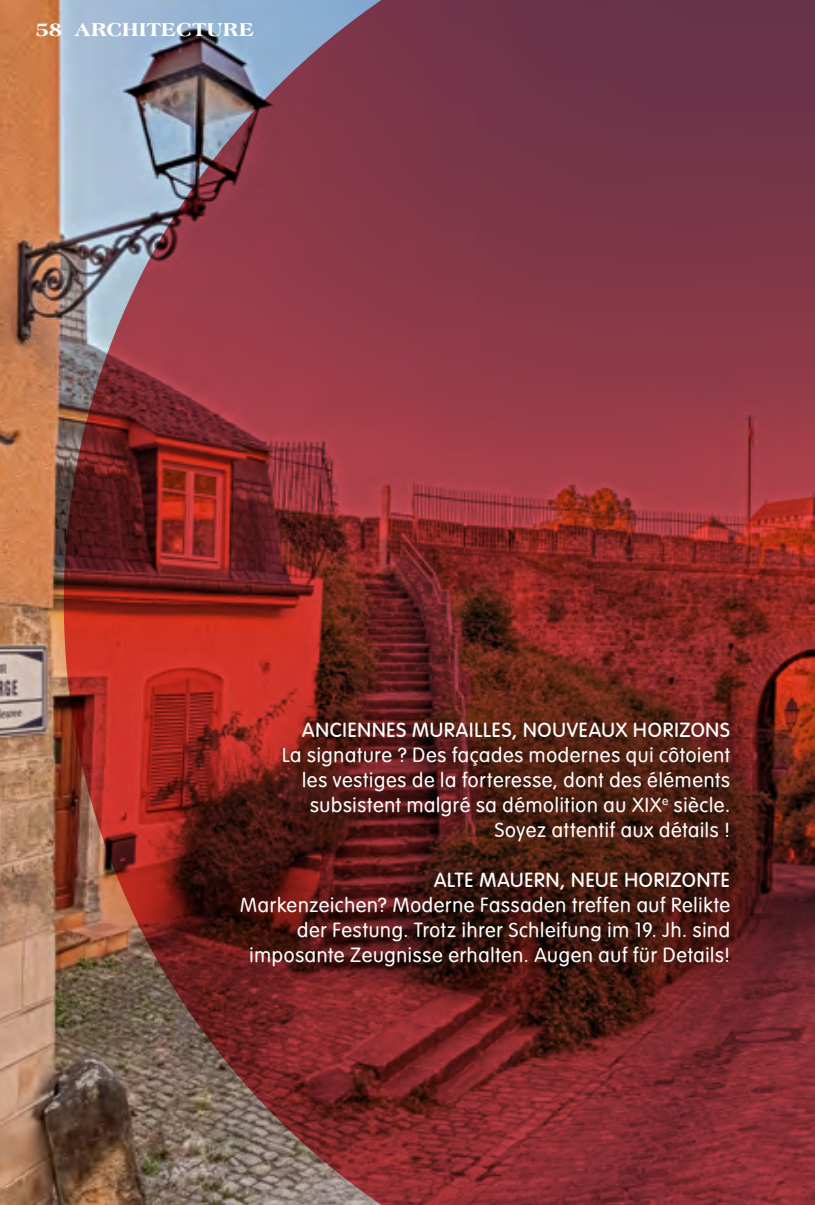
<style>
.page{position:relative;width:815px;height:1205px;background:#fff}
.page>*{position:absolute;margin:0;border:0;box-sizing:border-box;transform-origin:0 0}
._00_Kapitel_Intro_FR{font:20px/25px "VAG Rounded Next";letter-spacing:.035em;color:#fff;text-align:right}
._00_Kapitel_Intro_DE{font:20px/25px "VAG Rounded Next";letter-spacing:.035em;color:#fff;text-align:right}
.t1{font:800 20px "Americana Std";color:#fff}
.s1{font-weight:500}
</style>
<div class="page">
<img style="left:0;top:0;width:64px;height:1205px">
<img style="left:64px;top:0;width:751px;height:1205px">
<div style="left:211px;top:691px;width:550px;height:301px;background:#000;opacity:.6"></div>
<p class="t1" style="left:35px;top:17px;width:220px">58 ARCHITECTURE</p>
<p class="_00_Kapitel_Intro_FR" style="left:282px;top:718px;width:449px"><span class="s1">ANCIENNES MURAILLES, NOUVEAUX HORIZONS </span>La signature ? Des façades modernes qui côtoient les vestiges de la forteresse, dont des éléments subsistent malgré sa démolition au XIX<sup>e</sup> siècle.<br>Soyez attentif aux détails !</p>
<p class="_00_Kapitel_Intro_DE" style="left:240px;top:868px;width:491px"><span class="s1">ALTE MAUERN, NEUE HORIZONTE<br></span>Markenzeichen? Moderne Fassaden treffen auf Relikte der Festung. Trotz ihrer Schleifung im 19. Jh. sind imposante Zeugnisse erhalten. Augen auf für Details!</p>
</div>
